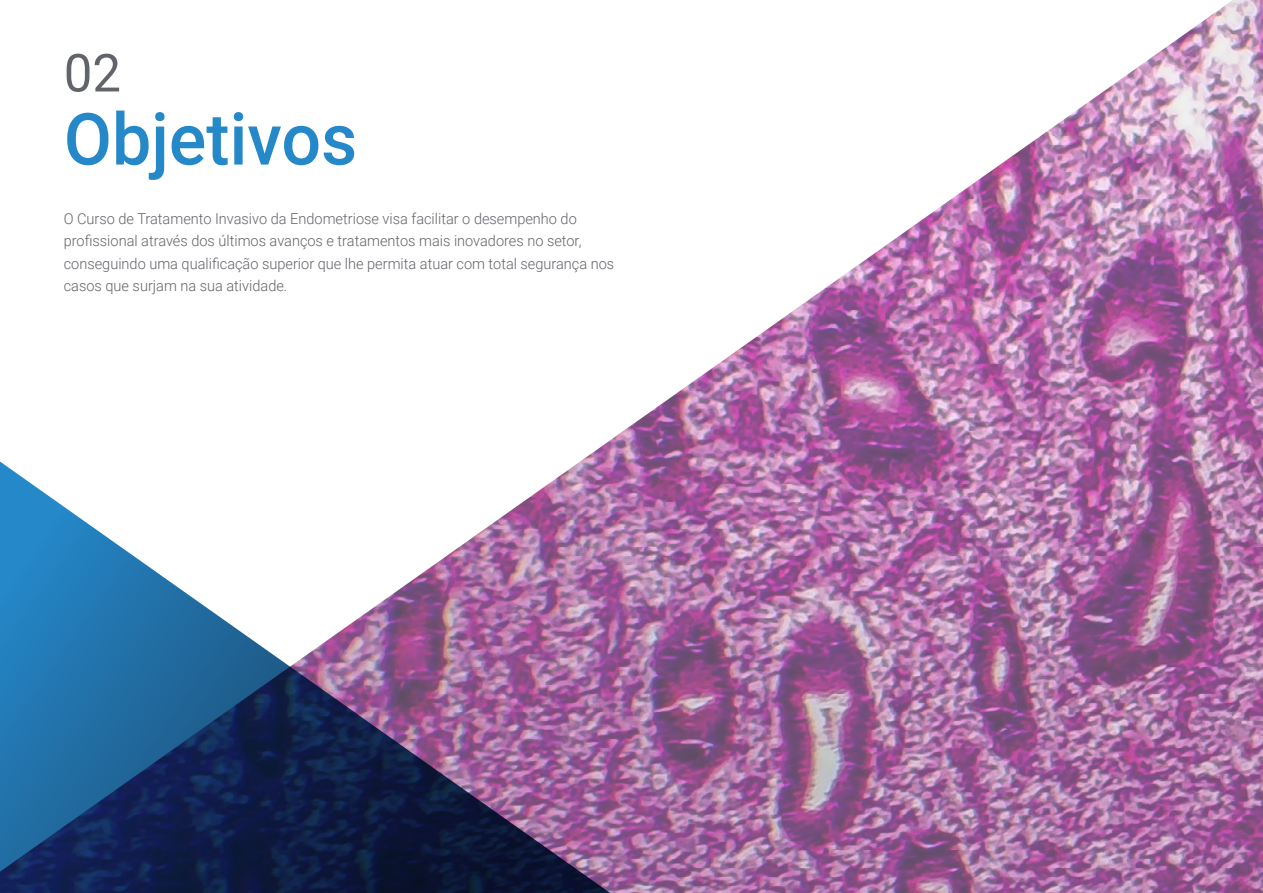
<style>
.page{position:relative;width:1263px;height:893px;background:#fff}
.page>*{position:absolute;margin:0;border:0;box-sizing:border-box;transform-origin:0 0}
.t1{font:500 72px "Roboto";color:#2488c9}
.t2{font:52.5px "Roboto";color:#61646a}
.t3{font:300 15px/22.5px "Roboto";color:#61646a}
</style>
<div class="page">
<img style="left:602px;top:0;width:661px;height:893px">
<img style="left:0;top:446px;width:640px;height:447px">
<h2 class="t2" style="left:64px;top:36px;width:59px">02</h2>
<h1 class="t1" style="left:64px;top:89px;width:295px">Objetivos</h1>
<p class="t3" style="left:64px;top:207px;width:552px">O Curso de Tratamento Invasivo da Endometriose visa facilitar o desempenho do profissional através dos últimos avanços e tratamentos mais inovadores no setor, conseguindo uma qualificação superior que lhe permita atuar com total segurança nos casos que surjam na sua atividade.</p>
</div>
